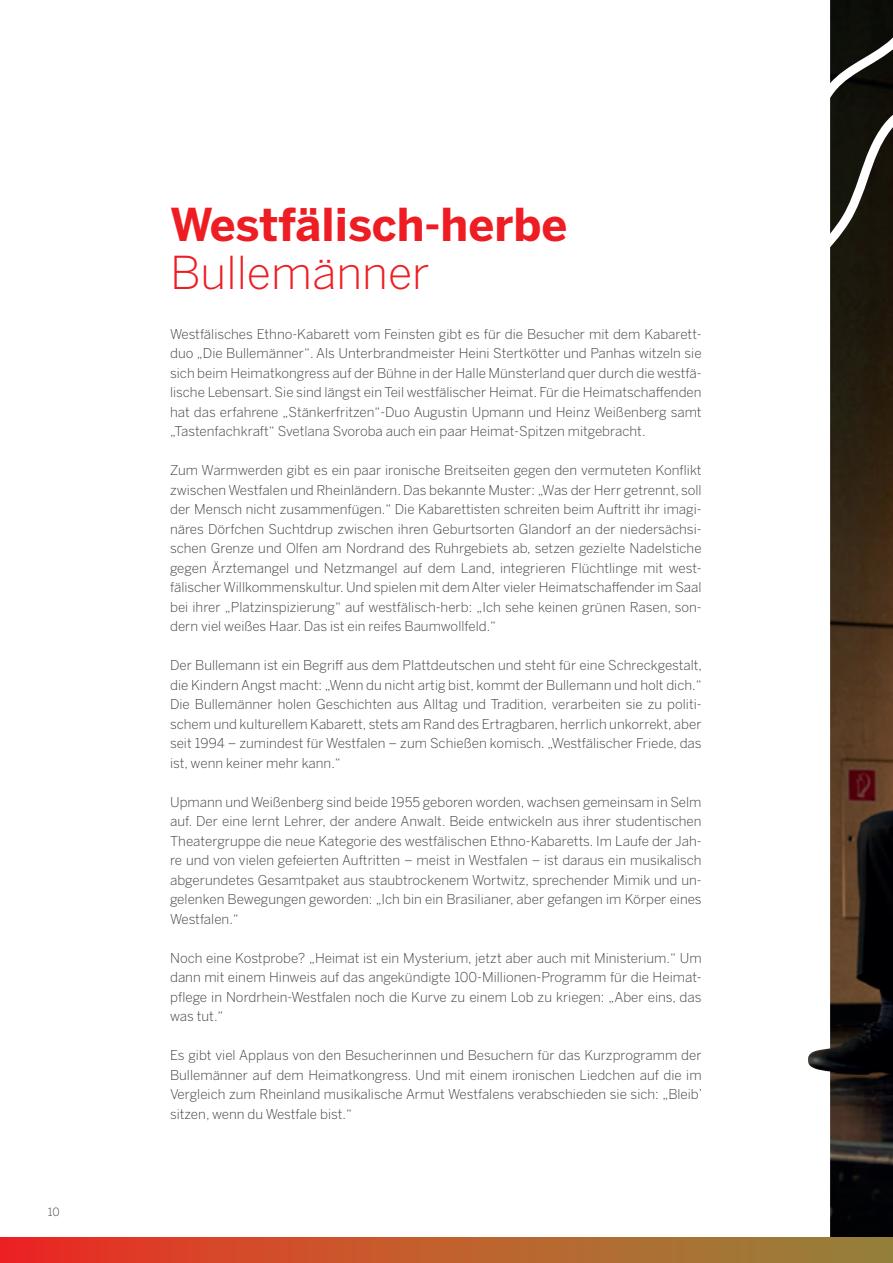
<style>
.page{position:relative;width:893px;height:1263px;background:#fff}
.page>*{position:absolute;margin:0;border:0;box-sizing:border-box;transform-origin:0 0}
.t1{font:700 45px "Benton Sans";color:#ee1d23}
.t2{font:300 45px "Benton Sans";color:#ee1d23}
.t3{font:300 13.5px/19.5px "Benton Sans";color:#3e3e3f;text-align:justify}
.t4{font:300 11.25px "Benton Sans";color:#3e3e3f}
</style>
<div class="page">
<img style="left:808px;top:261px;width:85px;height:976px">
<svg style="left:830px;top:0;width:63px;height:261px;background:#2e2d26"></svg>
<div style="left:0;top:1237px;width:893px;height:26px;background:linear-gradient(to right,#ed2e23,#948839)"></div>
<p class="t4" style="left:48px;top:1205px;width:13px">10</p>
<h1 class="t1" style="left:170px;top:196px;width:399px">Westfälisch-herbe</h1>
<h1 class="t2" style="left:170px;top:246px;width:261px">Bullemänner</h1>
<p class="t3" style="left:170px;top:324px;width:533px">Westfälisches Ethno-Kabarett vom Feinsten gibt es für die Besucher mit dem Kabarett&shy;duo „Die Bullemänner“. Als Unterbrandmeister Heini Stertkötter und Panhas witzeln sie sich beim Heimatkongress auf der Bühne in der Halle Münsterland quer durch die westfä&shy;lische Lebensart. Sie sind längst ein Teil westfälischer Heimat. Für die Heimatschaffenden hat das erfahrene „Stänkerfritzen“-Duo Augustin Upmann und Heinz Weißenberg samt „Tastenfachkraft“ Svetlana Svoroba auch ein paar Heimat-Spitzen mitgebracht.</p>
<p class="t3" style="left:170px;top:460px;width:533px;text-align:left">Zum Warmwerden gibt es ein paar ironische Breitseiten gegen den vermuteten Konflikt zwischen Westfalen und Rheinländern. Das bekannte Muster: „Was der Herr getrennt, soll der Mensch nicht zusammenfügen.“ Die Kabarettisten schreiten beim Auftritt ihr imagi&shy;näres Dörfchen Suchtdrup zwischen ihren Geburtsorten Glandorf an der niedersächsi&shy;schen Grenze und Olfen am Nordrand des Ruhrgebiets ab, setzen gezielte Nadelstiche gegen Ärztemangel und Netzmangel auf dem Land, integrieren Flüchtlinge mit west&shy;fälischer Willkommenskultur. Und spielen mit dem Alter vieler Heimatschaffender im Saal bei ihrer „Platzinspizierung“ auf westfälisch-herb: „Ich sehe keinen grünen Rasen, son&shy;dern viel weißes Haar. Das ist ein reifes Baumwollfeld.“</p>
<p class="t3" style="left:170px;top:655px;width:533px">Der Bullemann ist ein Begriff aus dem Plattdeutschen und steht für eine Schreckgestalt, die Kindern Angst macht: „Wenn du nicht artig bist, kommt der Bullemann und holt dich.“ Die Bullemänner holen Geschichten aus Alltag und Tradition, verarbeiten sie zu politi&shy;schem und kulturellem Kabarett, stets am Rand des Ertragbaren, herrlich unkorrekt, aber seit 1994 – zumindest für Westfalen – zum Schießen komisch. „Westfälischer Friede, das ist, wenn keiner mehr kann.“</p>
<p class="t3" style="left:170px;top:792px;width:533px">Upmann und Weißenberg sind beide 1955 geboren worden, wachsen gemeinsam in Selm auf. Der eine lernt Lehrer, der andere Anwalt. Beide entwickeln aus ihrer studentischen Theatergruppe die neue Kategorie des westfälischen Ethno-Kabaretts. Im Laufe der Jah&shy;re und von vielen gefeierten Auftritten – meist in Westfalen – ist daraus ein musikalisch abgerundetes Gesamtpaket aus staubtrockenem Wortwitz, sprechender Mimik und un&shy;gelenken Bewegungen geworden: „Ich bin ein Brasilianer, aber gefangen im Körper eines Westfalen.“</p>
<p class="t3" style="left:170px;top:948px;width:533px">Noch eine Kostprobe? „Heimat ist ein Mysterium, jetzt aber auch mit Ministerium.“ Um dann mit einem Hinweis auf das angekündigte 100-Millionen-Programm für die Heimat&shy;pflege in Nordrhein-Westfalen noch die Kurve zu einem Lob zu kriegen: „Aber eins, das was tut.“</p>
<p class="t3" style="left:170px;top:1045px;width:534px">Es gibt viel Applaus von den Besucherinnen und Besuchern für das Kurzprogramm der Bullemänner auf dem Heimatkongress. Und mit einem ironischen Liedchen auf die im Vergleich zum Rheinland musikalische Armut Westfalens verabschieden sie sich: „Bleib’ sitzen, wenn du Westfale bist.“</p>
</div>
